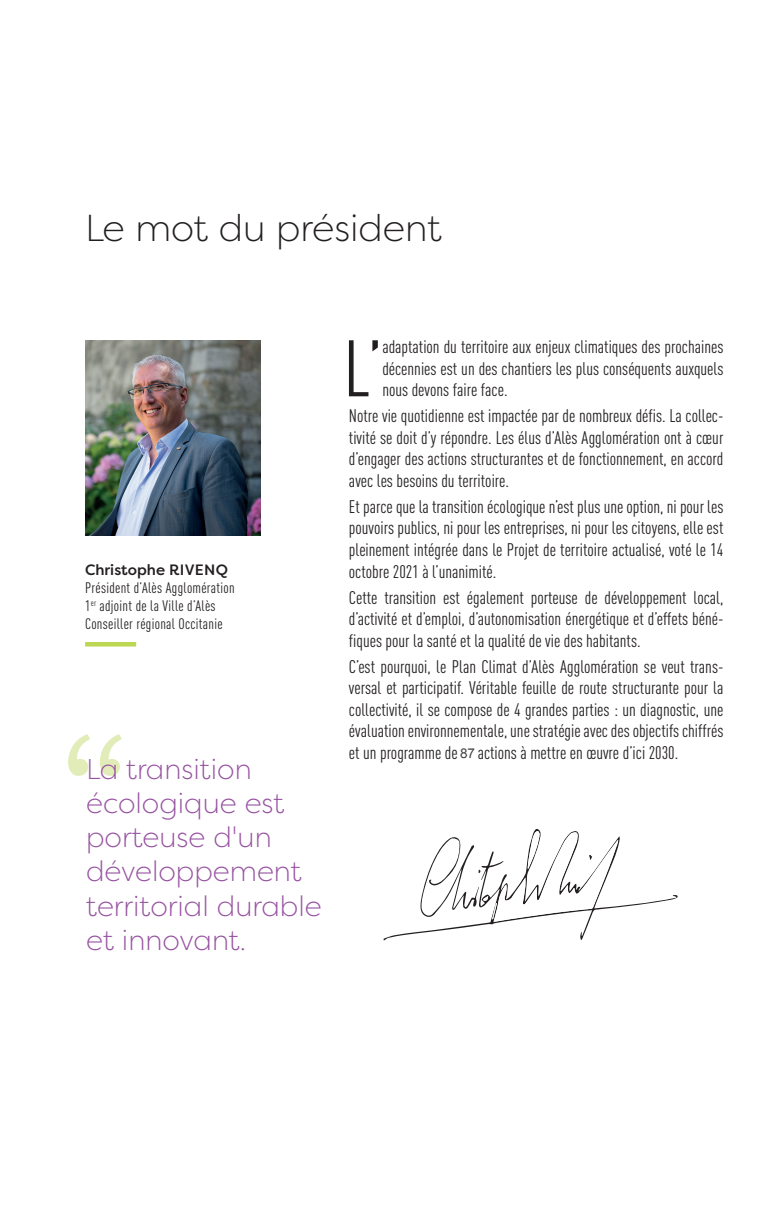
<style>
.page{position:relative;width:766px;height:1225px;background:#fff}
.page>*{position:absolute;margin:0;border:0;box-sizing:border-box;transform-origin:0 0}
.t1{font:condensed 78.6px "DIN Pro";color:#231f20}
.t2{font:300 37.5px "Filson Pro";color:#231f20}
.t3{font:300 28.5px/34.2px "Filson Pro";color:#9753a1}
.t4{font:condensed 18px/21.6px "DIN Pro";color:#231f20;text-align:justify}
.t5{font:condensed 15px/18px "DIN Pro";letter-spacing:.02em;color:#231f20}
.t6{font:500 15px "Filson Pro";color:#231f20}
</style>
<div class="page">
<svg style="left:68px;top:734px;width:54px;height:42px"></svg>
<img style="left:85px;top:340px;width:175px;height:196px">
<hr style="left:85px;top:642px;width:51px;height:4px;background:#bcd752">
<svg style="left:383px;top:829px;width:294px;height:111px"></svg>
<svg style="left:460px;top:748px;width:15px;height:11px"></svg>
<h2 class="t2" style="left:85px;top:204px;width:358px">Le mot du président</h2>
<p class="t6" style="left:85px;top:559px;width:144px">Christophe RIVENQ</p>
<p class="t5" style="left:85px;top:577px;width:151px">Président d’Alès Agglomération<br>1<sup>er</sup> adjoint de la Ville d’Alès<br>Conseiller régional Occitanie</p>
<h3 class="t3" style="left:86px;top:751px;width:237px">La transition écologique est porteuse d'un développement territorial durable et innovant.</h3>
<h1 class="t1" style="left:343px;top:312px;width:40px">L’</h1>
<p class="t4" style="left:382px;top:334px;width:342px">adaptation du territoire aux enjeux climatiques des prochaines décennies est un des chantiers les plus conséquents auxquels nous devons faire face.</p>
<p class="t4" style="left:349px;top:404px;width:376px">Notre vie quotidienne est impactée par de nombreux défis. La collec&shy;tivité se doit d’y répondre. Les élus d’Alès Agglomération ont à cœur d’engager des actions structurantes et de fonctionnement, en accord avec les besoins du territoire.</p>
<p class="t4" style="left:349px;top:494px;width:376px">Et parce que la transition écologique n’est plus une option, ni pour les pouvoirs publics, ni pour les entreprises, ni pour les citoyens, elle est pleinement intégrée dans le Projet de territoire actualisé, voté le 14 octobre 2021 à l’unanimité.</p>
<p class="t4" style="left:349px;top:585px;width:376px">Cette transition est également porteuse de développement local, d’activité et d’emploi, d’autonomisation énergétique et d’effets béné&shy;fiques pour la santé et la qualité de vie des habitants.</p>
<p class="t4" style="left:349px;top:654px;width:376px">C’est pourquoi, le Plan Climat d’Alès Agglomération se veut trans&shy;versal et participatif. Véritable feuille de route structurante pour la collectivité, il se compose de 4 grandes parties : un diagnostic, une évaluation environnementale, une stratégie avec des objectifs chiffrés et un programme de 89 actions à mettre en œuvre d’ici 2030.</p>
</div>
